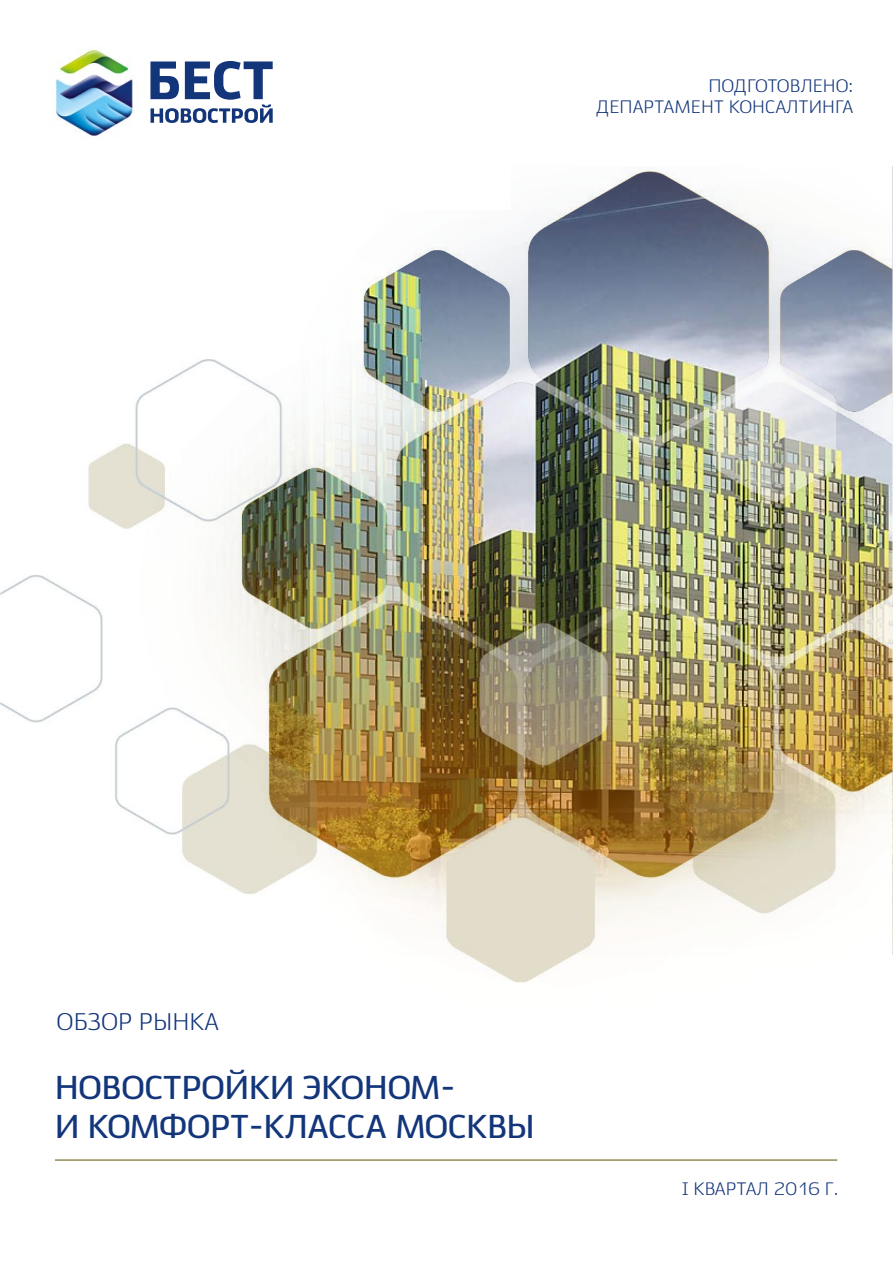
<style>
.page{position:relative;width:893px;height:1263px;background:#fff}
.page>*{position:absolute;margin:0;border:0;box-sizing:border-box;transform-origin:0 0}
.t1{font:700 33px/39px "Ekibastuz";color:#13357a}
.t2{font:24px "Ekibastuz";color:#13357a}
.t3{font:18px/21.6px "Ekibastuz";color:#13357a;text-align:right}
</style>
<div class="page">
<img style="left:0;top:166px;width:893px;height:817px">
<hr style="left:55px;top:1159px;width:782px;height:2px;background:#958a53">
<img style="left:55px;top:49px;width:78px;height:87px">
<svg style="left:150px;top:61px;width:123px;height:62px"></svg>
<div style="left:0;top:149px;width:510px;height:61px;background:#fff"></div>
<p class="t3" style="left:596px;top:75px;width:259px">подготовлено: департамент консалтинга</p>
<h2 class="t2" style="left:57px;top:1007px;width:164px">обзор рынка</h2>
<h1 class="t1" style="left:55px;top:1068px;width:481px">новостройки эконом-<br>и комфорт-класса москвы</h1>
<p class="t3" style="left:682px;top:1178px;width:158px">I квартал 2016 г.</p>
</div>
